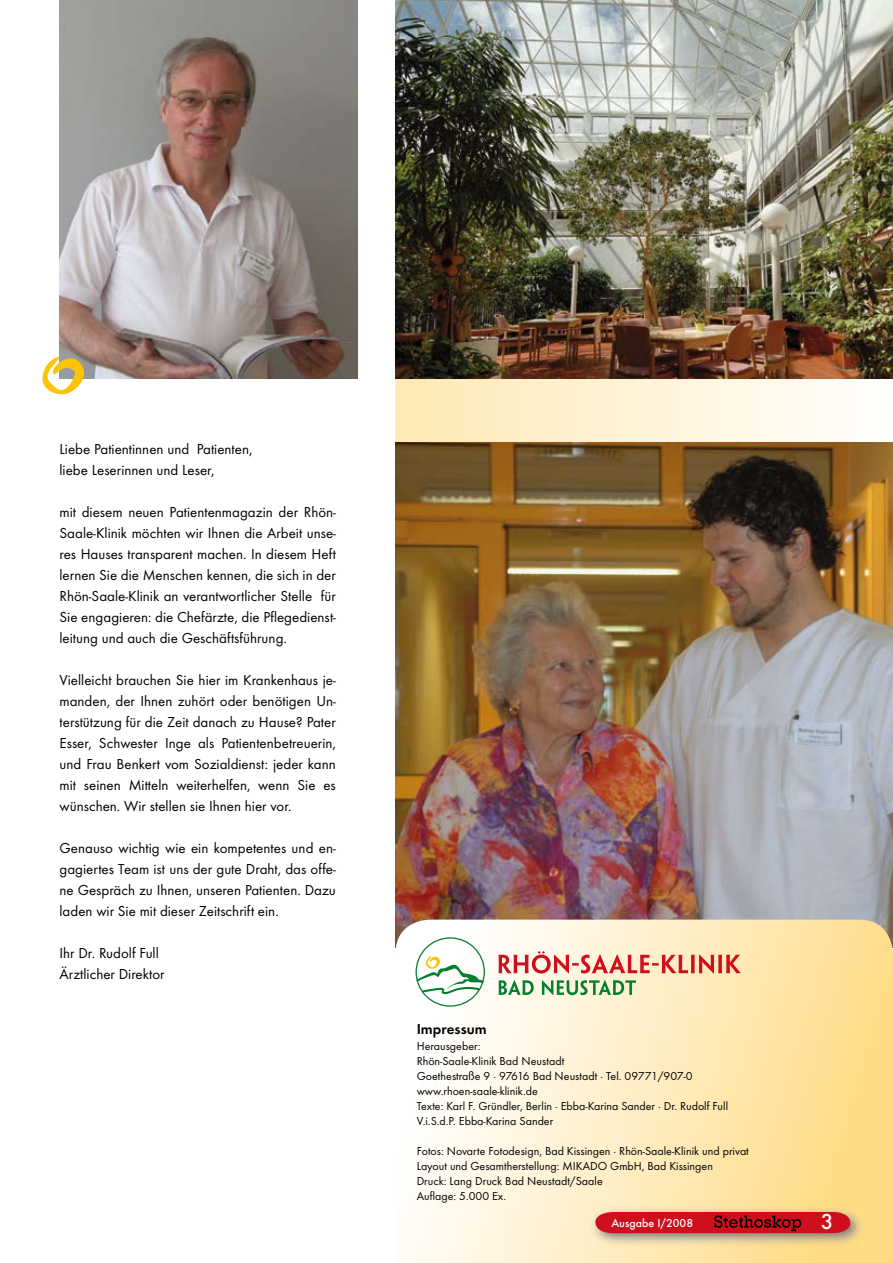
<style>
.page{position:relative;width:893px;height:1263px;background:#fff}
.page>*{position:absolute;margin:0;border:0;box-sizing:border-box;transform-origin:0 0}
.t1{font:500 22.5px "Futura T";color:#fff}
.t2{font:15px/21px "Futura T";color:#000;text-align:justify}
.t3{font:600 15px "Futura T";color:#000}
.t4{font:12px/15px "Futura T";color:#000}
.t5{font:500 12px "Futura T";color:#fff}
</style>
<div class="page">
<img style="left:60px;top:0;width:297px;height:379px">
<svg style="left:395px;top:379px;width:439px;height:63px;background:#fff1d3"></svg>
<img style="left:395px;top:442px;width:498px;height:477px">
<svg style="left:395px;top:919px;width:498px;height:344px"></svg>
<svg style="left:415px;top:937px;width:70px;height:70px"></svg>
<svg style="left:498px;top:951px;width:243px;height:22px;background:#eea595"></svg>
<svg style="left:498px;top:980px;width:138px;height:15px;background:#98c597"></svg>
<img style="left:590px;top:1206px;width:275px;height:43px">
<svg style="left:595px;top:1212px;width:255px;height:21px;background:#c0121d"></svg>
<svg style="left:42px;top:353px;width:47px;height:42px"></svg>
<img style="left:395px;top:0;width:498px;height:379px">
<p class="t2" style="left:60px;top:438px;width:195px">Liebe Patientinnen und Patienten, liebe Leserinnen und Leser,</p>
<p class="t2" style="left:60px;top:501px;width:278px">mit diesem neuen Patientenmagazin der Rhön-Saale-Klinik möchten wir Ihnen die Arbeit unse&shy;res Hauses transparent machen. In diesem Heft lernen Sie die Menschen kennen, die sich in der Rhön-Saale-Klinik an verantwortlicher Stelle für Sie engagieren: die Chefärzte, die Pflegedienst&shy;leitung und auch die Geschäftsführung.</p>
<p class="t2" style="left:60px;top:669px;width:278px">Vielleicht brauchen Sie hier im Krankenhaus je&shy;manden, der Ihnen zuhört oder benötigen Un&shy;terstützung für die Zeit danach zu Hause? Pater Esser, Schwester Inge als Patientenbetreuerin, und Frau Benkert vom Sozialdienst: jeder kann mit seinen Mitteln weiterhelfen, wenn Sie es wünschen. Wir stellen sie Ihnen hier vor.</p>
<p class="t2" style="left:60px;top:837px;width:278px">Genauso wichtig wie ein kompetentes und en&shy;gagiertes Team ist uns der gute Draht, das offe&shy;ne Gespräch zu Ihnen, unseren Patienten. Dazu laden wir Sie mit dieser Zeitschrift ein.</p>
<p class="t2" style="left:60px;top:942px;width:107px">Ihr Dr. Rudolf Full<br>Ärztlicher Direktor</p>
<p class="t3" style="left:417px;top:1020px;width:71px">Impressum</p>
<p class="t4" style="left:417px;top:1038px;width:313px">Herausgeber:<br>Rhön-Saale-Klinik Bad Neustadt<br>Goethestraße 9 · 97616 Bad Neustadt · Tel. 09771/907-0 www.rhoen-saale-klinik.de<br>Texte: Karl F. Gründler, Berlin · Ebba-Karina Sander · Dr. Rudolf Full V.i.S.d.P. Ebba-Karina Sander</p>
<p class="t4" style="left:417px;top:1143px;width:334px">Fotos: Novarte Fotodesign, Bad Kissingen · Rhön-Saale-Klinik und privat Layout und Gesamtherstellung: MIKADO GmbH, Bad Kissingen<br>Druck: Lang Druck Bad Neustadt/Saale<br>Auflage: 5.000 Ex.</p>
<p class="t5" style="left:611px;top:1215px;width:83px">Ausgabe I/2008</p>
<h1 class="t1" style="left:821px;top:1209px;width:14px">3</h1>
</div>
